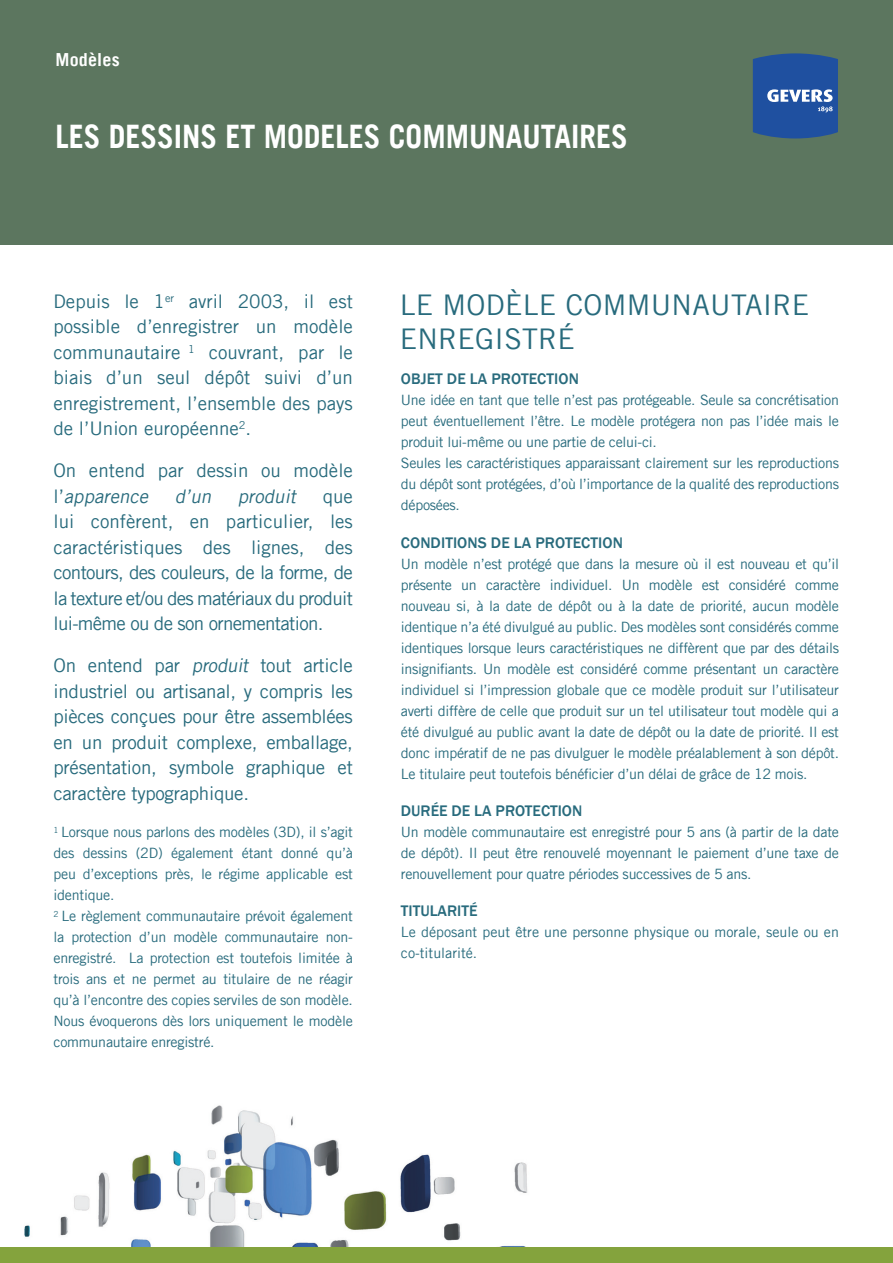
<style>
.page{position:relative;width:893px;height:1263px;background:#fff}
.page>*{position:absolute;margin:0;border:0;box-sizing:border-box;transform-origin:0 0}
.t1{font:700 32.4px "Trade Gothic LT";color:#fff;scale:.93 1}
.t2{font:28.5px/34.2px "Trade Gothic LT";letter-spacing:.01em;color:#286b7d}
.t3{font:18.75px/25.5px "Trade Gothic LT";letter-spacing:-.015em;color:#286b7d;text-align:justify}
.t4{font:700 18px "Trade Gothic LT";letter-spacing:.01em;color:#fff}
.t5{font:500 15.75px "Franklin Gothic";letter-spacing:.005em;color:#286b7d}
.t6{font:14.25px/21px "Trade Gothic LT";letter-spacing:-.015em;color:#286b7d}
.s1{font-style:italic}
</style>
<div class="page">
<div style="left:0;top:0;width:893px;height:245px;background:#5c765f"></div>
<svg style="left:753px;top:53px;width:85px;height:85px;background:#315ea3"></svg>
<img style="left:24px;top:1105px;width:363px;height:142px">
<img style="left:444px;top:1223px;width:82px;height:24px">
<img style="left:400px;top:1154px;width:128px;height:59px">
<div style="left:0;top:1247px;width:893px;height:16px;background:#84a33d"></div>
<p class="t4" style="left:56px;top:49px;width:66px">Modèles</p>
<h1 class="t1" style="left:55px;top:117px;width:617px">LES DESSINS ET MODELES COMMUNAUTAIRES</h1>
<h3 class="t3" style="left:53px;top:288px;width:301px">Depuis le 1<sup>er</sup> avril 2003, il est possible d’enregistrer un modèle communautaire <sup>1</sup> couvrant, par le biais d’un seul dépôt suivi d’un enregistrement, l’ensemble des pays de l’Union européenne<sup>2</sup>.</h3>
<p class="t3" style="left:53px;top:458px;width:301px">On entend par dessin ou modèle l ’ <span class="s1">apparence d’un produit</span> q u e lui confèrent, en particulier, les caractéristiques des lignes, des contours, des couleurs, de la forme, de la texture et/ou des matériaux du produit lui-même ou de son ornementation.</p>
<h3 class="t3" style="left:53px;top:653px;width:301px">On entend par <span class="s1">produit</span> tout article industriel ou artisanal, y compris les pièces conçues pour être assemblées en un produit complexe, emballage, présentation, symbole graphique et caractère typographique.</h3>
<p class="t6" style="left:53px;top:822px;width:301px"><sup>1</sup> Lorsque nous parlons des modèles (3D), il s’agit des dessins (2D) également étant donné qu’à peu d’exceptions près, le régime applicable est identique.<br><sup>2</sup> Le règlement communautaire prévoit également la protection d’un modèle communautaire non&shy;enregistré. La protection est toutefois limitée à trois ans et ne permet au titulaire de ne réagir qu’à l’encontre des copies serviles de son modèle.<br>Nous évoquerons dès lors uniquement le modèle communautaire enregistré.</p>
<h2 class="t2" style="left:400px;top:288px;width:411px">LE MODÈLE COMMUNAUTAIRE<br>ENREGISTRÉ</h2>
<p class="t5" style="left:401px;top:370px;width:179px">OBJET DE LA PROTECTION</p>
<p class="t6" style="left:401px;top:389px;width:440px">Une idée en tant que telle n’est pas protégeable. Seule sa concrétisation peut éventuellement l’être. Le modèle protégera non pas l’idée mais le produit lui-même ou une partie de celui-ci.<br>Seules les caractéristiques apparaissant clairement sur les reproductions du dépôt sont protégées, d’où l’importance de la qualité des reproductions déposées.</p>
<p class="t5" style="left:401px;top:534px;width:223px">CONDITIONS DE LA PROTECTION</p>
<p class="t6" style="left:401px;top:553px;width:440px;text-align:justify">Un modèle n’est protégé que dans la mesure où il est nouveau et qu’il présente un caractère individuel. Un modèle est considéré comme nouveau si, à la date de dépôt ou à la date de priorité, aucun modèle identique n’a été divulgué au public. Des modèles sont considérés comme identiques lorsque leurs caractéristiques ne diffèrent que par des détails insignifiants. Un modèle est considéré comme présentant un caractère individuel si l’impression globale que ce modèle produit sur l’utilisateur averti diffère de celle que produit sur un tel utilisateur tout modèle qui a été divulgué au public avant la date de dépôt ou la date de priorité. Il est donc impératif de ne pas divulguer le modèle préalablement à son dépôt.<br>Le titulaire peut toutefois bénéficier d’un délai de grâce de 12 mois.</p>
<p class="t5" style="left:401px;top:802px;width:183px">DURÉE DE LA PROTECTION</p>
<p class="t6" style="left:401px;top:821px;width:440px;text-align:justify">Un modèle communautaire est enregistré pour 5 ans (à partir de la date de dépôt). Il peut être renouvelé moyennant le paiement d’une taxe de renouvellement pour quatre périodes successives de 5 ans.</p>
<p class="t5" style="left:401px;top:902px;width:78px">TITULARITÉ</p>
<p class="t6" style="left:401px;top:921px;width:440px">Le déposant peut être une personne physique ou morale, seule ou en co-titularité.</p>
</div>
